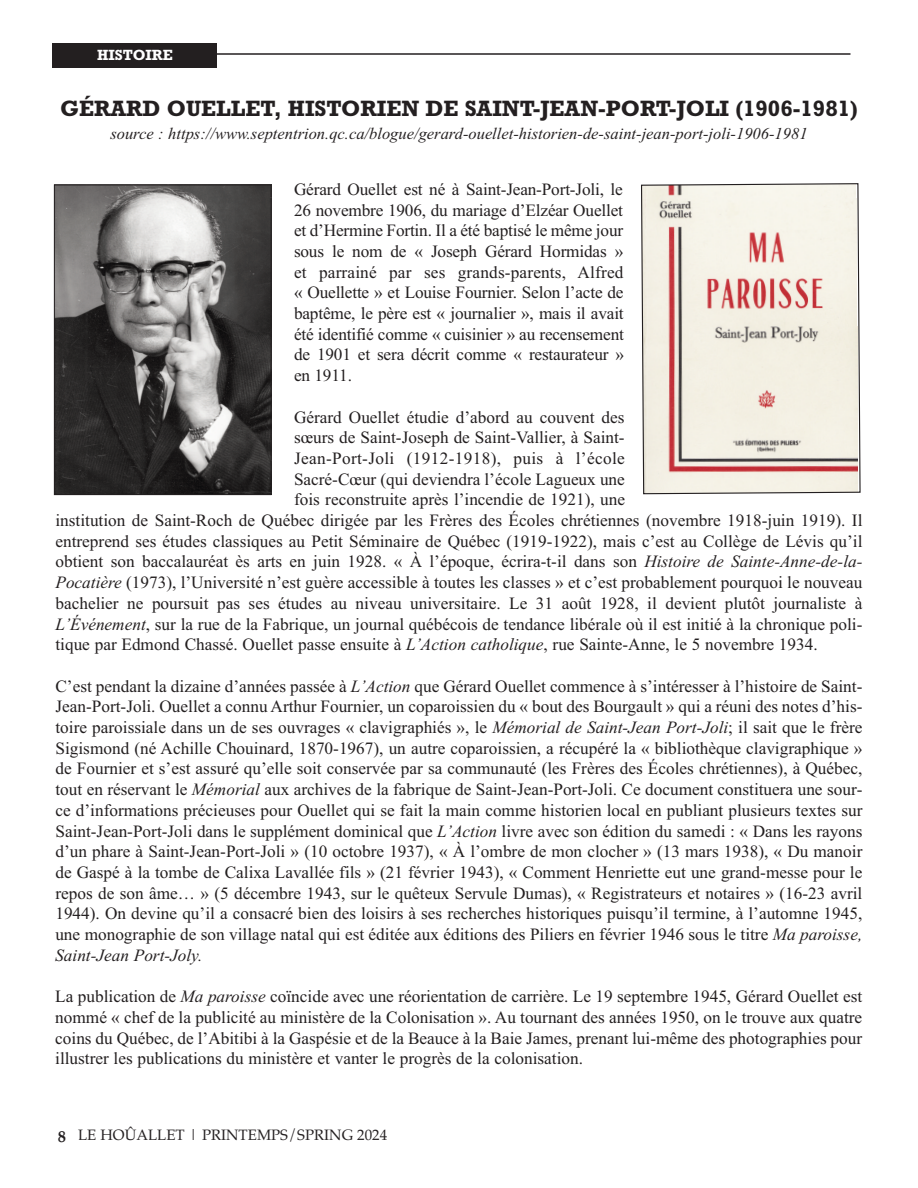
<style>
.page{position:relative;width:918px;height:1188px;background:#fff}
.page>*{position:absolute;margin:0;border:0;box-sizing:border-box;transform-origin:0 0}
.t1{font:700 22.5px "Rockwell";color:#231f20}
.t2{font:17.25px/20.7px "Times";color:#231f20;text-align:justify}
.t3{font:17.25px "Times";letter-spacing:.02em;color:#231f20}
.t4{font:italic 17.25px "Times New Roman";color:#231f20}
.t5{font:italic 16.5px "Times New Roman";color:#231f20}
.t6{font:15px "Palatino";color:#231f20}
.t7{font:700 15px "Rockwell";color:#fff}
.s1{font-family:"Times New Roman";font-style:italic}
.s2{font-weight:700;font-size:16.5px}
</style>
<div class="page">
<hr style="left:54px;top:53px;width:796px;height:2px;background:#231f20">
<div style="left:52px;top:43px;width:165px;height:25px;background:#231f20"></div>
<img style="left:56px;top:187px;width:214px;height:306px">
<div style="left:54px;top:185px;width:218px;height:310px;border:1px solid #231f20"></div>
<svg style="left:641px;top:183px;width:220px;height:312px"></svg>
<p class="t7" style="left:97px;top:46px;width:77px">HISTOIRE</p>
<h1 class="t1" style="left:60px;top:95px;width:799px">GÉRARD OUELLET, HISTORIEN DE SAINT-JEAN-PORT-JOLI (1906-1981)</h1>
<p class="t5" style="left:110px;top:124px;width:699px">source : https://www.septentrion.qc.ca/blogue/gerard-ouellet-historien-de-saint-jean-port-joli-1906-1981</p>
<p class="t2" style="left:294px;top:179px;width:332px">Gérard Ouellet est né à Saint-Jean-Port-Joli, le 26 novembre 1906, du mariage d’Elzéar Ouellet et d’Hermine Fortin. Il a été baptisé le même jour sous le nom de « Joseph Gérard Hormidas » et parrainé par ses grands-parents, Alfred « Ouellette » et Louise Fournier. Selon l’acte de baptême, le père est « journalier », mais il avait été identifié comme « cuisinier » au recensement de 1901 et sera décrit comme « restaurateur » en 1911.</p>
<p class="t2" style="left:294px;top:406px;width:332px">Gérard Ouellet étudie d’abord au couvent des</p>
<p class="t2" style="left:294px;top:427px;width:332px">sœurs de Saint-Joseph de Saint-Vallier, à Saint-</p>
<p class="t3" style="left:294px;top:448px;width:332px">Jean-Port-Joli (1912-1918), puis à l’école</p>
<p class="t2" style="left:294px;top:468px;width:332px">Sacré-Cœur (qui deviendra l’école Lagueux une</p>
<p class="t2" style="left:294px;top:489px;width:333px">fois reconstruite après l’incendie de 1921), une</p>
<p class="t2" style="left:55px;top:510px;width:809px">institution de Saint-Roch de Québec dirigée par les Frères des Écoles chrétiennes (novembre 1918-juin 1919). Il</p>
<p class="t2" style="left:55px;top:530px;width:809px">entreprend ses études classiques au Petit Séminaire de Québec (1919-1922), mais c’est au Collège de Lévis qu’il</p>
<p class="t2" style="left:55px;top:551px;width:809px">obtient son baccalauréat ès arts en juin 1928. « À l’époque, écrira-t-il dans son <span class="s1">Histoire de Sainte-Anne-de-la-</span></p>
<p class="t2" style="left:55px;top:572px;width:809px"><span class="s1">Pocatière</span> (1973), l’Université n’est guère accessible à toutes les classes » et c’est probablement pourquoi le nouveau</p>
<p class="t2" style="left:55px;top:593px;width:809px">bachelier ne poursuit pas ses études au niveau universitaire. Le 31 août 1928, il devient plutôt journaliste à</p>
<p class="t2" style="left:55px;top:613px;width:809px"><span class="s1">L’Événement</span>, sur la rue de la Fabrique, un journal québécois de tendance libérale où il est initié à la chronique poli-</p>
<p class="t2" style="left:55px;top:634px;width:764px">tique par Edmond Chassé. Ouellet passe ensuite à <span class="s1">L’Action catholique</span>, rue Sainte-Anne, le 5 novembre 1934.</p>
<p class="t2" style="left:55px;top:675px;width:809px">C’est pendant la dizaine d’années passée à <span class="s1">L’Action</span> que Gérard Ouellet commence à s’intéresser à l’histoire de Saint-Jean-Port-Joli. Ouellet a connu Arthur Fournier, un coparoissien du « bout des Bourgault » qui a réuni des notes d’his&shy;toire paroissiale dans un de ses ouvrages « clavigraphiés », le <span class="s1">Mémorial de Saint-Jean Port-Joli</span>; il sait que le frère Sigismond (né Achille Chouinard, 1870-1967), un autre coparoissien, a récupéré la « bibliothèque clavigraphique » de Fournier et s’est assuré qu’elle soit conservée par sa communauté (les Frères des Écoles chrétiennes), à Québec, tout en réservant le <span class="s1">Mémorial</span> aux archives de la fabrique de Saint-Jean-Port-Joli. Ce document constituera une sour&shy;ce d’informations précieuses pour Ouellet qui se fait la main comme historien local en publiant plusieurs textes sur Saint-Jean-Port-Joli dans le supplément dominical que <span class="s1">L’Action</span> livre avec son édition du samedi : « Dans les rayons d’un phare à Saint-Jean-Port-Joli » (10 octobre 1937), « À l’ombre de mon clocher » (13 mars 1938), « Du manoir de Gaspé à la tombe de Calixa Lavallée fils » (21 février 1943), « Comment Henriette eut une grand-messe pour le repos de son âme… » (5 décembre 1943, sur le quêteux Servule Dumas), « Registrateurs et notaires » (16-23 avril 1944). On devine qu’il a consacré bien des loisirs à ses recherches historiques puisqu’il termine, à l’automne 1945, une monographie de son village natal qui est éditée aux éditions des Piliers en février 1946 sous le titre <span class="s1">Ma paroisse,</span></p>
<p class="t4" style="left:55px;top:945px;width:149px">Saint-Jean Port-Joly.</p>
<p class="t2" style="left:55px;top:986px;width:809px">La publication de <span class="s1">Ma paroisse</span> coïncide avec une réorientation de carrière. Le 19 septembre 1945, Gérard Ouellet est nommé « chef de la publicité au ministère de la Colonisation ». Au tournant des années 1950, on le trouve aux quatre coins du Québec, de l’Abitibi à la Gaspésie et de la Beauce à la Baie James, prenant lui-même des photographies pour illustrer les publications du ministère et vanter le progrès de la colonisation.</p>
<p class="t6" style="left:58px;top:1127px;width:331px"><span class="s2">8</span> LE HOÛALLET | PRINTEMPS/SPRING 2024</p>
</div>
